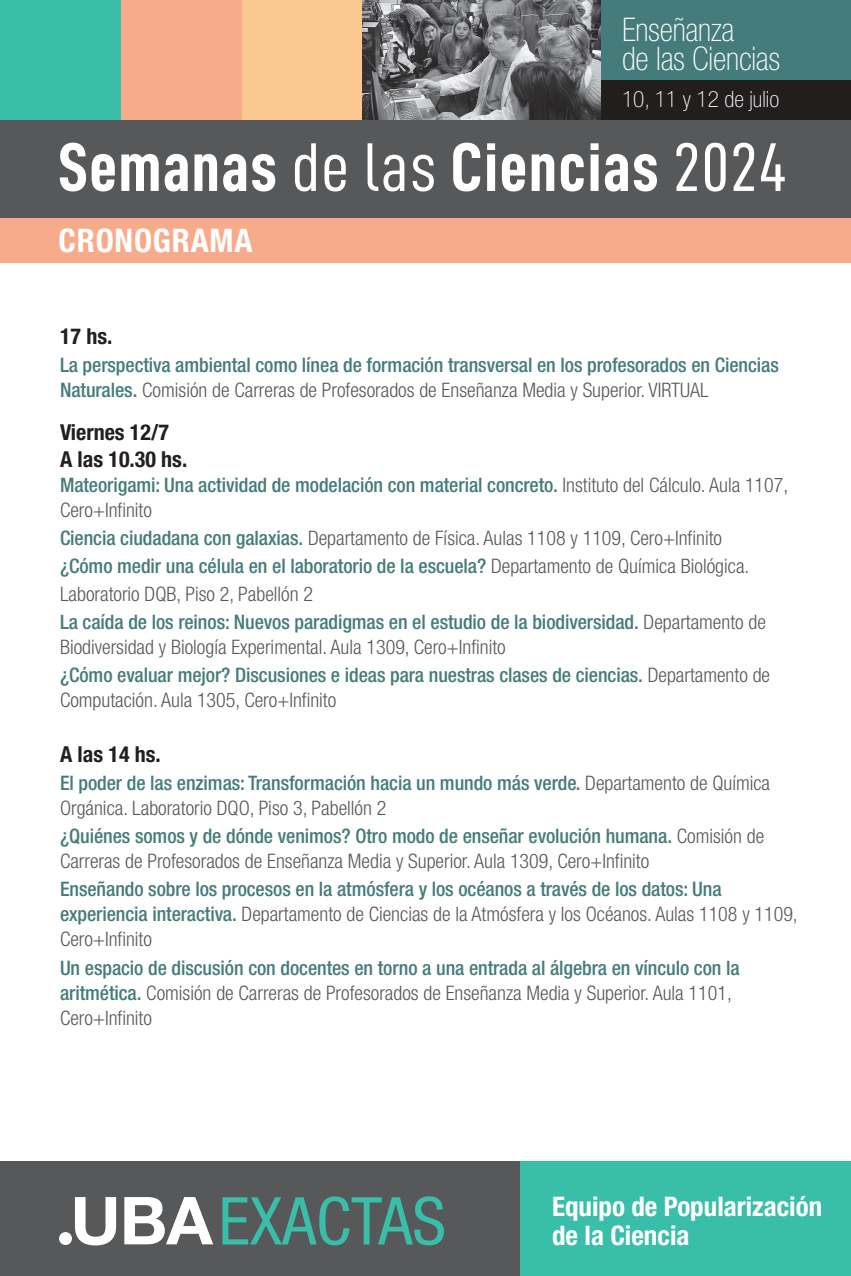
<style>
.page{position:relative;width:851px;height:1276px;background:#fff}
.page>*{position:absolute;margin:0;border:0;box-sizing:border-box;transform-origin:0 0}
.t1{font:69px "D DIN Condensed Bold";letter-spacing:.015em;color:#fff}
.t2{font:100 condensed 32.65px/29px "Helvetica Neue";color:#fff}
.t3{font:700 condensed 32.5px "Helvetica Neue";letter-spacing:.025em;color:#fff}
.t4{font:700 condensed 27px/29px "Helvetica Neue";color:#fff}
.t5{font:100 condensed 22.5px "Helvetica Neue";color:#fff;scale:1.04 1}
.t6{font:700 condensed 22px/26.4px "Helvetica Neue";color:#231f20}
.t7{font:500 condensed 20px/25px "Helvetica Neue";letter-spacing:-.005em;color:#457c7b}
.t8{font:300 condensed 20px/25px "Helvetica Neue";color:#57585a}
.s1{font-family:"D DIN Condensed"}
.s2{font-weight:300;color:#57585a}
.s3{font-weight:500;color:#457c7b}
</style>
<div class="page">
<div style="left:0;top:217px;width:850px;height:46px;background:#f8ab8b"></div>
<div style="left:0;top:119px;width:850px;height:99px;background:#57585a"></div>
<div style="left:0;top:0;width:121px;height:119px;background:#39bea9"></div>
<div style="left:121px;top:0;width:121px;height:119px;background:#f8ab8b"></div>
<div style="left:242px;top:0;width:120px;height:119px;background:#fcc892"></div>
<img style="left:362px;top:0;width:238px;height:119px">
<div style="left:600px;top:0;width:250px;height:80px;background:#457c7b"></div>
<div style="left:600px;top:80px;width:250px;height:39px;background:#211e1e"></div>
<div style="left:0;top:1161px;width:519px;height:115px;background:#57585a"></div>
<div style="left:59px;top:1232px;width:13px;height:13px;background:#fff;border-radius:50%"></div>
<svg style="left:75px;top:1196px;width:369px;height:49px"></svg>
<div style="left:519px;top:1161px;width:331px;height:115px;background:#39bea9"></div>
<h2 class="t2" style="left:622px;top:15px;width:159px">Enseñanza<br>de las Ciencias</h2>
<p class="t5" style="left:622px;top:87px;width:153px">10, 11 y 12 de julio</p>
<h1 class="t1" style="left:58px;top:129px;width:730px">Semanas <span class="s1">de las</span> Ciencias <span class="s1">2024</span></h1>
<h3 class="t3" style="left:58px;top:221px;width:195px">CRONOGRAMA</h3>
<p class="t6" style="left:60px;top:323px;width:54px">17 hs.</p>
<p class="t7" style="left:60px;top:352px;width:720px">La perspectiva ambiental como línea de formación transversal en los profesorados en Ciencias<br>Naturales. <span class="s2">Comisión de Carreras de Profesorados de Enseñanza Media y Superior. VIRTUAL</span></p>
<p class="t6" style="left:60px;top:419px;width:129px">Viernes 12/7<br>A las 10.30 hs.</p>
<p class="t7" style="left:60px;top:472px;width:729px">Mateorigami: Una actividad de modelación con material concreto. <span class="s2">Instituto del Cálculo. Aula 1107,<br>Cero+Infinito</span></p>
<p class="t7" style="left:60px;top:523px;width:707px;line-height:28px">Ciencia ciudadana con galaxias. <span class="s2">Departamento de Física. Aulas 1108 y 1109, Cero+Infinito </span>¿Cómo medir una célula en el laboratorio de la escuela? <span class="s2">Departamento de Química Biológica.<br>Laboratorio DQB, Piso 2, Pabellón 2<br></span>La caída de los reinos: Nuevos paradigmas en el estudio de la biodiversidad. <span class="s2">Departamento de</span></p>
<p class="t8" style="left:60px;top:632px;width:711px;line-height:28px">Biodiversidad y Biología Experimental. Aula 1309, Cero+Infinito<br><span class="s3">¿Cómo evaluar mejor? Discusiones e ideas para nuestras clases de ciencias.</span> Departamento de</p>
<p class="t8" style="left:60px;top:687px;width:278px">Computación. Aula 1305, Cero+Infinito</p>
<p class="t6" style="left:60px;top:741px;width:102px">A las 14 hs.</p>
<p class="t8" style="left:60px;top:770px;width:711px"><span class="s3">El poder de las enzimas: Transformación hacia un mundo más verde.</span> Departamento de Química<br>Orgánica. Laboratorio DQO, Piso 3, Pabellón 2</p>
<p class="t8" style="left:60px;top:823px;width:705px"><span class="s3">¿Quiénes somos y de dónde venimos? Otro modo de enseñar evolución humana.</span> Comisión de<br>Carreras de Profesorados de Enseñanza Media y Superior. Aula 1309, Cero+Infinito</p>
<p class="t7" style="left:60px;top:876px;width:739px">Enseñando sobre los procesos en la atmósfera y los océanos a través de los datos: Una experiencia interactiva. <span class="s2">Departamento de Ciencias de la Atmósfera y los Océanos. Aulas 1108 y 1109,<br>Cero+Infinito</span></p>
<p class="t7" style="left:60px;top:954px;width:681px">Un espacio de discusión con docentes en torno a una entrada al álgebra en vínculo con la aritmética. <span class="s2">Comisión de Carreras de Profesorados de Enseñanza Media y Superior. Aula 1101,<br>Cero+Infinito</span></p>
<h3 class="t4" style="left:552px;top:1191px;width:272px">Equipo de Popularización de la Ciencia</h3>
</div>
